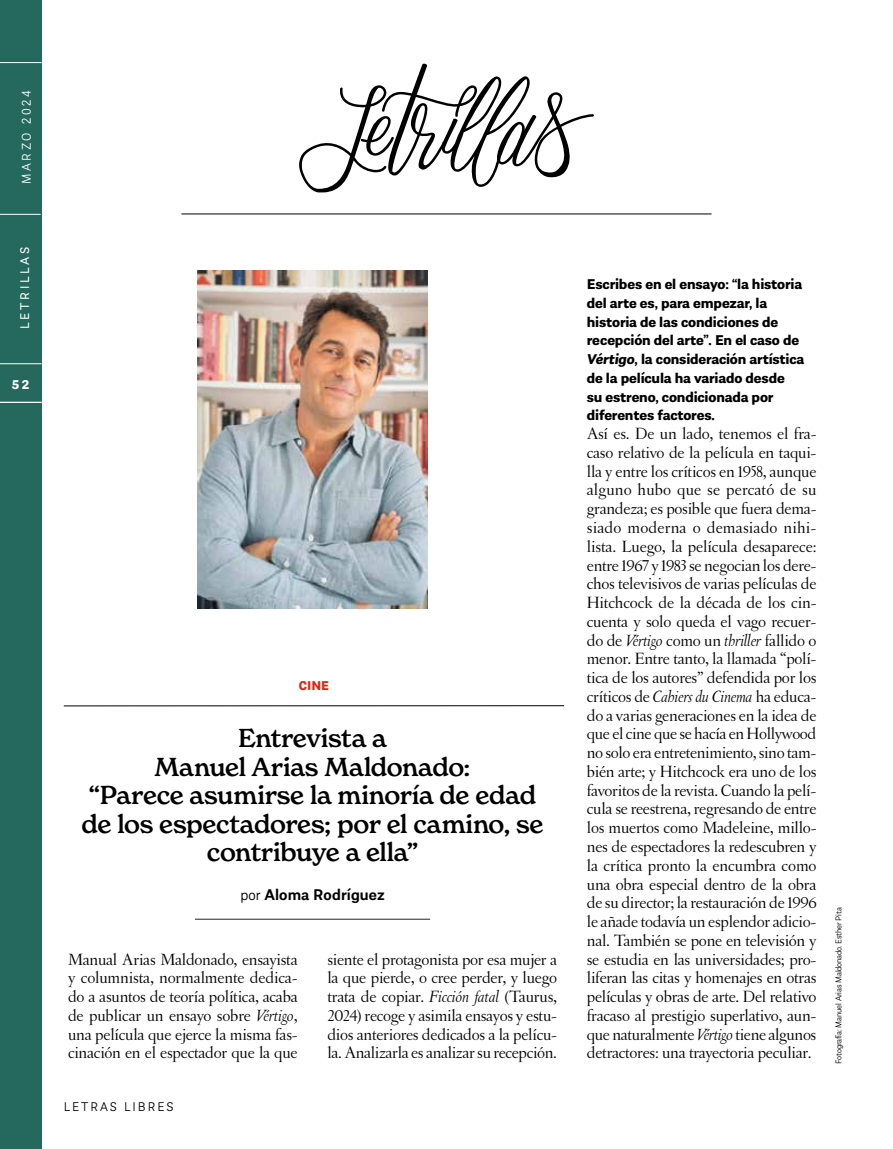
<style>
.page{position:relative;width:893px;height:1149px;background:#fff}
.page>*{position:absolute;margin:0;border:0;box-sizing:border-box;transform-origin:0 0}
.t1{font:500 25.5px/28.5px "New Spirit";letter-spacing:-.015em;color:#000;text-align:center}
.t2{font:17.25px/18.8px "OT Letras Oldstyle Pro Reg";letter-spacing:-.015em;color:#000;text-align:justify}
.t3{font:600 16.5px "Almanach";letter-spacing:.005em;color:#000}
.t4{font:700 15px/18.8px "Almanach";letter-spacing:-.01em;color:#000}
.t5{font:300 13.5px "Almanach";letter-spacing:.15em;color:#000}
.t6{font:13.5px "Almanach";letter-spacing:.195em;color:#fff}
.t7{font:300 13.5px "Almanach";letter-spacing:.19em;color:#fff}
.t8{font:700 13.5px "Almanach";color:#df2612}
.t9{font:700 13.5px "Almanach";color:#fff}
.t10{font:300 9px "Almanach";letter-spacing:-.015em;color:#000}
.s1{font-weight:300}
.s2{font-family:"OT Letras Oldstyle Pro It"}
.s3{font-style:italic}
</style>
<div class="page">
<hr style="left:195px;top:918px;width:235px;height:1px;background:#222">
<hr style="left:64px;top:705px;width:500px;height:1px;background:#000">
<svg style="left:299px;top:63px;width:295px;height:129px"></svg>
<hr style="left:181px;top:214px;width:530px;height:1px;background:#000">
<div style="left:0;top:0;width:42px;height:1148px;background:#25685e"></div>
<hr style="left:0;top:62px;width:42px;height:1px;background:#fff">
<hr style="left:0;top:214px;width:41px;height:1px;background:#fff">
<hr style="left:0;top:402px;width:42px;height:1px;background:#fff">
<hr style="left:0;top:363px;width:42px;height:1px;background:#fff">
<img style="left:198px;top:270px;width:229px;height:338px">
<p class="t7" style="left:17px;top:184px;width:95px;rotate:-90deg">MARZO 2024</p>
<p class="t6" style="left:15px;top:329px;width:83px;rotate:-90deg">LETRILLAS</p>
<p class="t9" style="left:12px;top:373px;width:19px">52</p>
<p class="t8" style="left:299px;top:674px;width:32px">CINE</p>
<h1 class="t1" style="left:82px;top:723px;width:463px">Entrevista a<br>Manuel Arias Maldonado:<br>“Parece asumirse la minoría de edad de los espectadores; por el camino, se contribuye a ella”</h1>
<p class="t3" style="left:240px;top:881px;width:146px"><span class="s1">por</span> Aloma Rodríguez</p>
<p class="t2" style="left:68px;top:948px;width:231px">Manual Arias Maldonado, ensayista y columnista, normalmente dedica&shy;do a asuntos de teoría política, acaba de publicar un ensayo sobre <span class="s2">Vértigo</span>, una película que ejerce la misma fas&shy;cinación en el espectador que la que</p>
<p class="t2" style="left:327px;top:948px;width:231px">siente el protagonista por esa mujer a la que pierde, o cree perder, y luego trata de copiar. <span class="s2">Ficción fatal</span> (Taurus, 2024) recoge y asimila ensayos y estu&shy;dios anteriores dedicados a la pelícu&shy;la. Analizarla es analizar su recepción.</p>
<p class="t5" style="left:64px;top:1096px;width:111px">LETRAS LIBRES</p>
<p class="t4" style="left:587px;top:273px;width:219px">Escribes en el ensayo: “la historia del arte es, para empezar, la historia de las condiciones de recepción del arte”. En el caso de<br><span class="s3">Vértigo</span>, la consideración artística de la película ha variado desde<br>su estreno, condicionada por diferentes factores.</p>
<p class="t2" style="left:587px;top:423px;width:231px">Así es. De un lado, tenemos el fra&shy;caso relativo de la película en taqui&shy;lla y entre los críticos en 1958, aunque alguno hubo que se percató de su grandeza; es posible que fuera dema&shy;siado moderna o demasiado nihi&shy;lista. Luego, la película desaparece: entre 1967 y 1983 se negocian los dere&shy;chos televisivos de varias películas de Hitchcock de la década de los cin&shy;cuenta y solo queda el vago recuer&shy;do de <span class="s2">Vértigo</span> como un <span class="s2">thriller</span> fallido o menor. Entre tanto, la llamada “polí&shy;tica de los autores” defendida por los críticos de <span class="s2">Cahiers du Cinema</span> ha educa&shy;do a varias generaciones en la idea de que el cine que se hacía en Hollywood no solo era entretenimiento, sino tam&shy;bién arte; y Hitchcock era uno de los favoritos de la revista. Cuando la pelí&shy;cula se reestrena, regresando de entre los muertos como Madeleine, millo&shy;nes de espectadores la redescubren y la crítica pronto la encumbra como una obra especial dentro de la obra de su director; la restauración de 1996 le añade todavía un esplendor adicio&shy;nal. También se pone en televisión y se estudia en las universidades; pro&shy;liferan las citas y homenajes en otras películas y obras de arte. Del relativo fracaso al prestigio superlativo, aun&shy;que naturalmente <span class="s2">Vértigo</span> tiene algunos detractores: una trayectoria peculiar.</p>
<p class="t10" style="left:832px;top:1063px;width:158px;rotate:-90deg">Fotografía: Manuel Arias Maldonado. Esther Pita</p>
</div>
